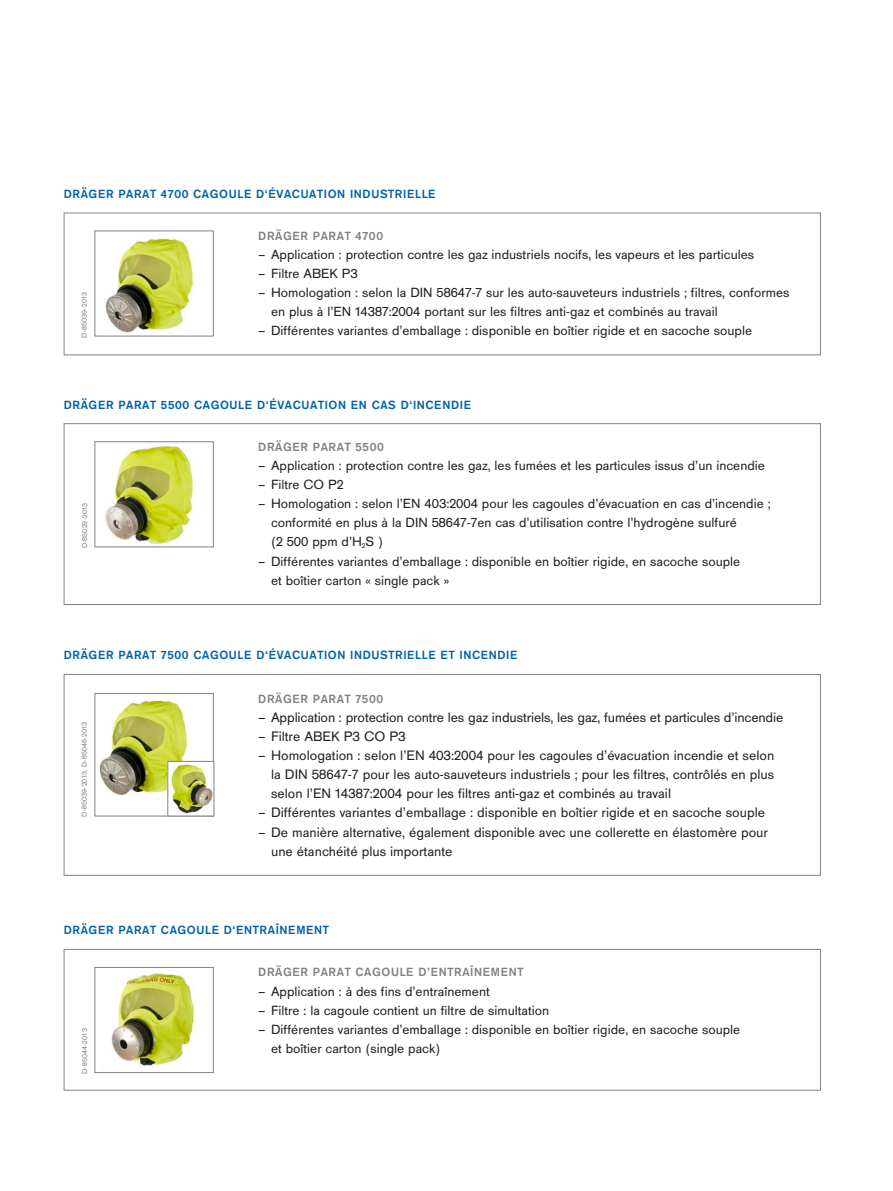
<style>
.page{position:relative;width:893px;height:1191px;background:#fff}
.page>*{position:absolute;margin:0;border:0;box-sizing:border-box;transform-origin:0 0}
.Liste{font:14.25px/19.2px "Draeger San";color:#231f20;text-align:justify}
.Liste-2{font:13.8px/19.2px "Draeger San";color:#231f20}
.Fließtext_Zwischenue{font:700 12.3px "Draeger San";letter-spacing:.05em;color:#0161aa}
.Subheading_1{font:700 12.3px "Draeger San";letter-spacing:.05em;color:#808285}
.Fließtext_Zwischenue-2{font:700 12.3px "Draeger San";letter-spacing:.05em;color:#808285}
.Bildnummer_-_5_5{font:7.5px "Draeger San";letter-spacing:.025em;color:#808285}
</style>
<div class="page">
<div style="left:64px;top:949px;width:757px;height:141px;border:1px solid #808285"></div>
<img style="left:111px;top:973px;width:84px;height:93px">
<div style="left:95px;top:967px;width:119px;height:105px;border:1px solid #808285"></div>
<div style="left:64px;top:423px;width:757px;height:182px;border:1px solid #808285"></div>
<img style="left:105px;top:445px;width:91px;height:100px">
<div style="left:95px;top:441px;width:119px;height:106px;border:1px solid #808285"></div>
<div style="left:64px;top:213px;width:757px;height:142px;border:1px solid #808285"></div>
<img style="left:105px;top:238px;width:89px;height:95px">
<div style="left:64px;top:674px;width:757px;height:201px;border:1px solid #808285"></div>
<img style="left:99px;top:700px;width:104px;height:96px">
<div style="left:95px;top:693px;width:119px;height:123px;border:1px solid #808285"></div>
<img style="left:169px;top:763px;width:43px;height:51px">
<div style="left:167px;top:761px;width:47px;height:55px;border:1px solid #808285"></div>
<p class="Fließtext_Zwischenue" style="left:64px;top:187px;width:373px">DRÄGER PARAT 4700 CAGOULE D‘ÉVACUATION INDUSTRIELLE</p>
<p class="Bildnummer_-_5_5" style="left:80px;top:338px;width:47px;rotate:-90deg">D-85039-2013</p>
<p class="Fließtext_Zwischenue-2" style="left:258px;top:229px;width:126px">DRÄGER PARAT 4700</p>
<p class="Liste-2" style="left:258px;top:245px;width:497px">– Application : protection contre les gaz industriels nocifs, les vapeurs et les particules</p>
<p class="Liste-2" style="left:258px;top:264px;width:101px">– Filtre ABEK P3</p>
<p class="Liste-2" style="left:271px;top:283px;width:520px;text-indent:-13px">– Homologation : selon la DIN 58647-7 sur les auto-sauveteurs industriels ; filtres, conformes en plus à l’EN 14387:2004 portant sur les filtres anti-gaz et combinés au travail</p>
<p class="Liste-2" style="left:258px;top:321px;width:495px">– Différentes variantes d’emballage : disponible en boîtier rigide et en sacoche souple</p>
<p class="Fließtext_Zwischenue" style="left:64px;top:398px;width:409px">DRÄGER PARAT 5500 CAGOULE D‘ÉVACUATION EN CAS D‘INCENDIE</p>
<p class="Bildnummer_-_5_5" style="left:80px;top:548px;width:47px;rotate:-90deg">D-85029-2013</p>
<p class="Subheading_1" style="left:258px;top:440px;width:127px">DRÄGER PARAT 5500</p>
<p class="Liste-2" style="left:258px;top:456px;width:508px">– Application : protection contre les gaz, les fumées et les particules issus d’un incendie</p>
<p class="Liste-2" style="left:258px;top:475px;width:87px">– Filtre CO P2</p>
<p class="Liste-2" style="left:271px;top:494px;width:501px;text-indent:-13px">– Homologation : selon l’EN 403:2004 pour les cagoules d’évacuation en cas d’incendie ; conformité en plus à la DIN 58647-7en cas d’utilisation contre l’hydrogène sulfuré<br>(2 500 ppm d’H<sub>2</sub>S )</p>
<p class="Liste-2" style="left:271px;top:551px;width:471px;text-indent:-13px">– Différentes variantes d’emballage : disponible en boîtier rigide, en sacoche souple et boîtier carton « single pack »</p>
<p class="Fließtext_Zwischenue" style="left:64px;top:648px;width:455px">DRÄGER PARAT 7500 CAGOULE D‘ÉVACUATION INDUSTRIELLE ET INCENDIE</p>
<p class="Bildnummer_-_5_5" style="left:80px;top:816px;width:97px;rotate:-90deg">D-85039-2013, D-85046-2013</p>
<p class="Subheading_1" style="left:258px;top:691px;width:126px">DRÄGER PARAT 7500</p>
<p class="Liste" style="left:258px;top:707px;width:526px">– Application : protection contre les gaz industriels, les gaz, fumées et particules d’incendie</p>
<p class="Liste" style="left:258px;top:726px;width:149px">– Filtre ABEK P3 CO P3</p>
<p class="Liste" style="left:271px;top:746px;width:505px;text-indent:-13px">– Homologation : selon l’EN 403:2004 pour les cagoules d’évacuation incendie et selon la DIN 58647-7 pour les auto-sauveteurs industriels ; pour les filtres, contrôlés en plus selon l’EN 14387:2004 pour les filtres anti-gaz et combinés au travail</p>
<p class="Liste" style="left:258px;top:803px;width:508px">– Différentes variantes d’emballage : disponible en boîtier rigide et en sacoche souple</p>
<p class="Liste" style="left:271px;top:822px;width:498px;text-indent:-13px">– De manière alternative, également disponible avec une collerette en élastomère pour une étanchéité plus importante</p>
<p class="Fließtext_Zwischenue" style="left:64px;top:923px;width:267px">DRÄGER PARAT CAGOULE D‘ENTRAÎNEMENT</p>
<p class="Bildnummer_-_5_5" style="left:80px;top:1074px;width:47px;rotate:-90deg">D-85044-2013</p>
<p class="Subheading_1" style="left:258px;top:965px;width:267px">DRÄGER PARAT CAGOULE D’ENTRAÎNEMENT</p>
<p class="Liste-2" style="left:258px;top:981px;width:233px">– Application : à des fins d’entraînement</p>
<p class="Liste-2" style="left:258px;top:1000px;width:292px">– Filtre : la cagoule contient un filtre de simultation</p>
<p class="Liste-2" style="left:271px;top:1020px;width:471px;text-indent:-13px">– Différentes variantes d’emballage : disponible en boîtier rigide, en sacoche souple et boîtier carton (single pack)</p>
</div>
